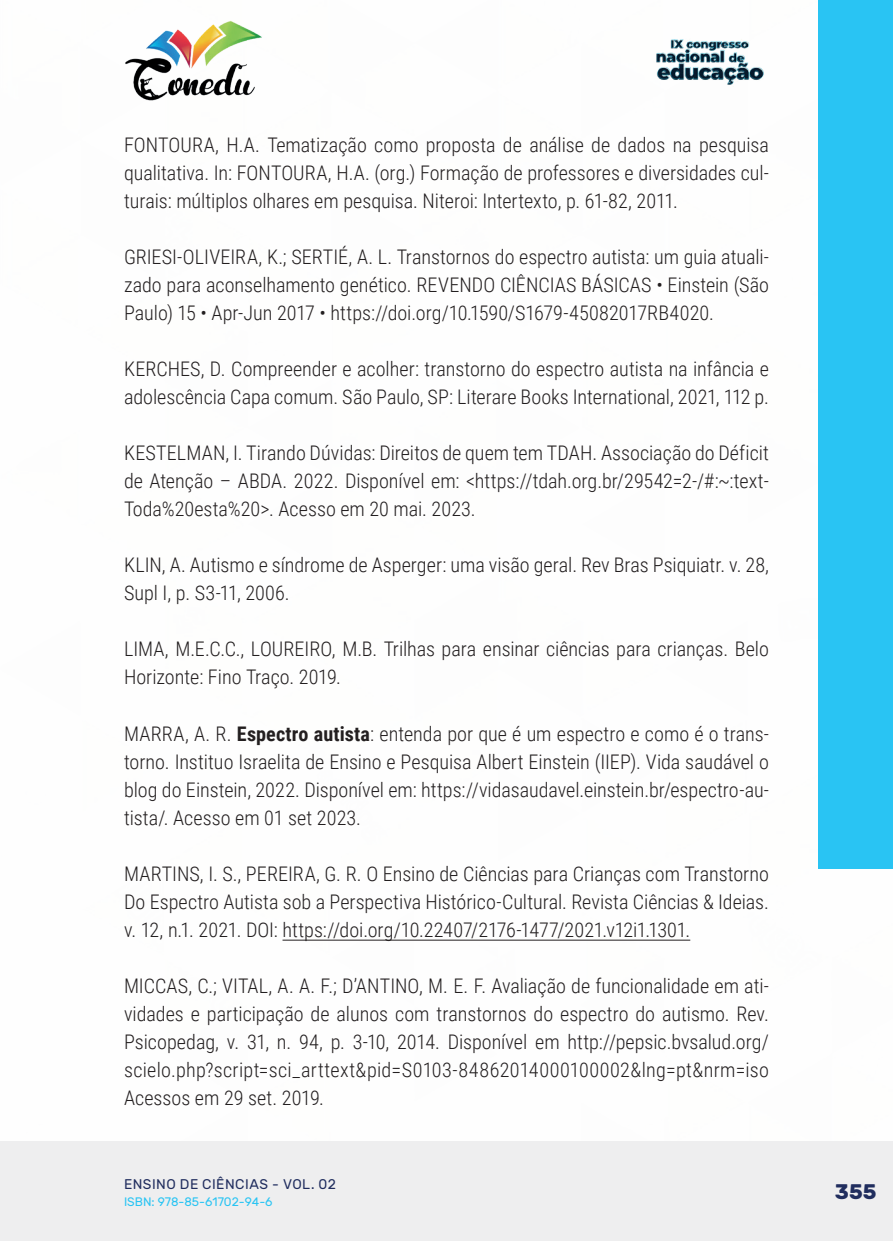
<style>
.page{position:relative;width:893px;height:1241px;background:#fff}
.page>*{position:absolute;margin:0;border:0;box-sizing:border-box;transform-origin:0 0}
.t1{font:700 21px "Rubik";color:#202d5e}
._17_REFERENCIAS{font:300 20.12px/28px "Roboto Condensed";color:#231f20;text-align:justify}
.t2{font:14px "Rubik";letter-spacing:.035em;color:#202d5e}
.t3{font:12.25px "Rubik";color:#29c4f3}
.s1{font-weight:700}
</style>
<div class="page">
<div style="left:0;top:1141px;width:893px;height:99px;background:#eeeeef"></div>
<div style="left:819px;top:0;width:74px;height:868px;background:#29c4f3"></div>
<img style="left:125px;top:20px;width:137px;height:81px">
<img style="left:656px;top:39px;width:108px;height:46px">
<hr style="left:282px;top:939px;width:408px;height:1px;background:#231f20">
<p class="_17_REFERENCIAS" style="left:124px;top:130px;width:646px">FONTOURA, H.A. Tematização como proposta de análise de dados na pesquisa qualitativa. In: FONTOURA, H.A. (org.) Formação de professores e diversidades cul&shy;turais: múltiplos olhares em pesquisa. Niteroi: Intertexto, p. 61-82, 2011.</p>
<p class="_17_REFERENCIAS" style="left:124px;top:242px;width:646px">GRIESI-OLIVEIRA, K.; SERTIÉ, A. L. Transtornos do espectro autista: um guia atuali&shy;zado para aconselhamento genético. REVENDO CIÊNCIAS BÁSICAS • Einstein (São Paulo) 15 • Apr-Jun 2017 • https://doi.org/10.1590/S1679-45082017RB4020.</p>
<p class="_17_REFERENCIAS" style="left:124px;top:354px;width:646px">KERCHES, D. Compreender e acolher: transtorno do espectro autista na infância e adolescência Capa comum. São Paulo, SP: Literare Books International, 2021, 112 p.</p>
<p class="_17_REFERENCIAS" style="left:124px;top:438px;width:646px">KESTELMAN, I. Tirando Dúvidas: Direitos de quem tem TDAH. Associação do Déficit de Atenção – ABDA. 2022. Disponível em: &lt;https://tdah.org.br/29542-2/#:~:text=</p>
<p class="_17_REFERENCIAS" style="left:764px;top:466px;width:7px">-</p>
<p class="_17_REFERENCIAS" style="left:124px;top:494px;width:353px">Toda%20esta%20&gt;. Acesso em 20 mai. 2023.</p>
<p class="_17_REFERENCIAS" style="left:124px;top:550px;width:646px">KLIN, A. Autismo e síndrome de Asperger: uma visão geral. Rev Bras Psiquiatr. v. 28,<br>Supl I, p. S3-11, 2006.</p>
<p class="_17_REFERENCIAS" style="left:124px;top:634px;width:646px">LIMA, M.E.C.C., LOUREIRO, M.B. Trilhas para ensinar ciências para crianças. Belo<br>Horizonte: Fino Traço. 2019.</p>
<p class="_17_REFERENCIAS" style="left:124px;top:718px;width:646px">MARRA, A. R. <span class="s1">Espectro autista</span>: entenda por que é um espectro e como é o trans&shy;torno. Instituo Israelita de Ensino e Pesquisa Albert Einstein (IIEP). Vida saudável o blog do Einstein, 2022. Disponível em: https://vidasaudavel.einstein.br/espectro-au&shy;tista/. Acesso em 01 set 2023.</p>
<p class="_17_REFERENCIAS" style="left:124px;top:858px;width:646px">MARTINS, I. S., PEREIRA, G. R. O Ensino de Ciências para Crianças com Transtorno Do Espectro Autista sob a Perspectiva Histórico-Cultural. Revista Ciências &amp; Ideias. v. 12, n.1. 2021. DOI: https://doi.org/10.22407/2176-1477/2021.v12i1.1301.</p>
<p class="_17_REFERENCIAS" style="left:124px;top:970px;width:646px">MICCAS, C.; VITAL, A. A. F.; D’ANTINO, M. E. F. Avaliação de funcionalidade em ati&shy;vidades e participação de alunos com transtornos do espectro do autismo. Rev.<br>Psicopedag, v. 31, n. 94, p. 3-10, 2014. Disponível em http://pepsic.bvsalud.org/ scielo.php?script=sci_arttext&amp;pid=S0103-84862014000100002&amp;lng=pt&amp;nrm=iso Acessos em 29 set. 2019.</p>
<p class="t2" style="left:124px;top:1175px;width:213px">ENSINO DE CIÊNCIAS - VOL. 02</p>
<p class="t3" style="left:124px;top:1194px;width:150px">ISBN: 978-85-61702-94-6</p>
<p class="t1" style="left:835px;top:1179px;width:43px">355</p>
</div>
